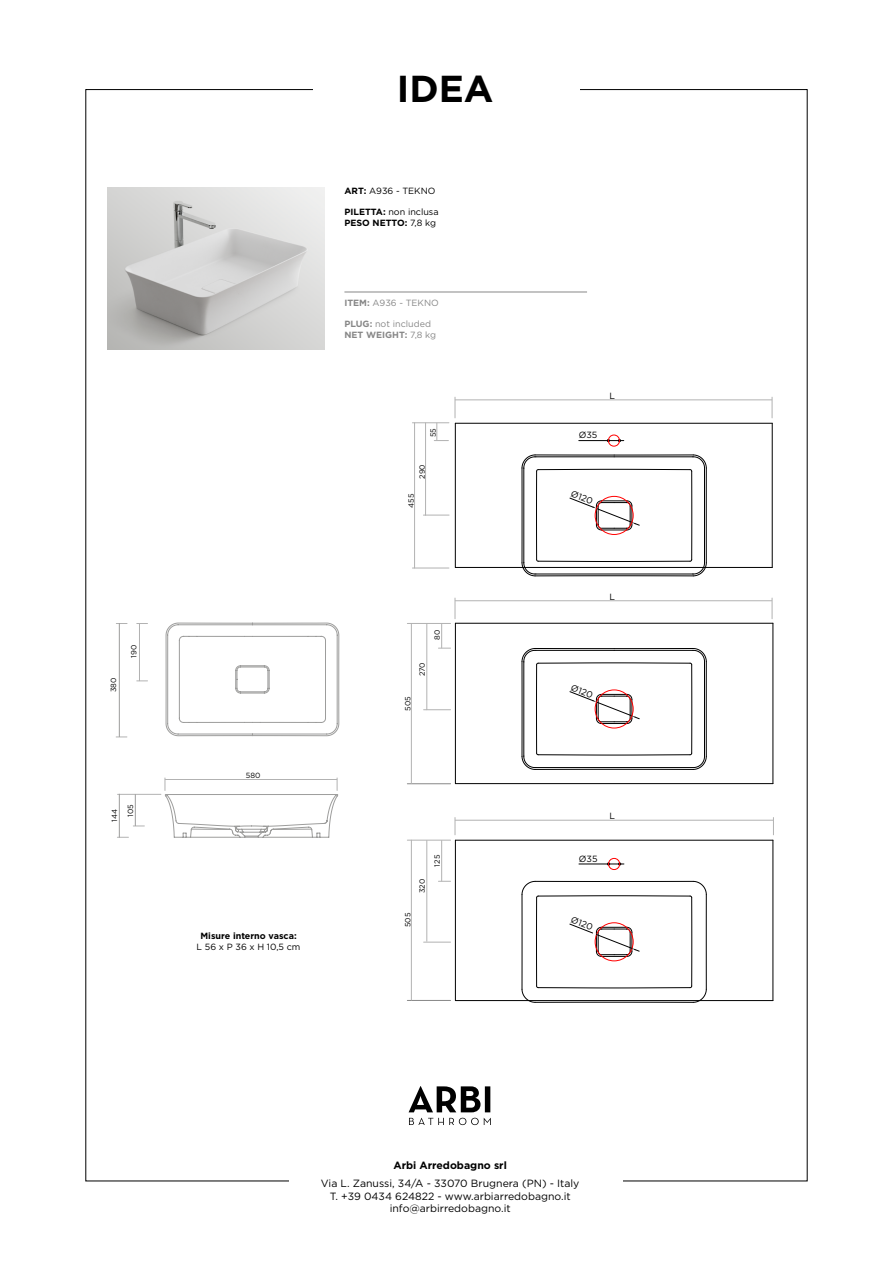
<style>
.page{position:relative;width:893px;height:1263px;background:#fff}
.page>*{position:absolute;margin:0;border:0;box-sizing:border-box;transform-origin:0 0}
.t1{font:700 37.5px "Gotham";color:#000}
.t2{font:10.5px/12.6px "Gotham";color:#000;text-align:center}
.t3{font:700 10.5px "Gotham";color:#000}
.t4{font:700 9px/10.5px "Gotham";color:#000}
.t5{font:9px "Gotham";color:#000}
.t6{font:9px/10.5px "Gotham";color:#878787}
.t7{font:7.5px "Gotham";color:#000}
.s1{font-weight:700}
.s2{font-weight:400}
</style>
<div class="page">
<svg style="left:409px;top:1086px;width:81px;height:26px"></svg>
<svg style="left:409px;top:1118px;width:82px;height:7px"></svg>
<hr style="left:344px;top:292px;width:243px;height:1px;background:#878787">
<img style="left:108px;top:187px;width:217px;height:162px">
<hr style="left:118px;top:794px;width:43px;height:1px;background:#b2b2b2">
<hr style="left:139px;top:624px;width:1px;height:57px;background:#b2b2b2">
<hr style="left:119px;top:794px;width:1px;height:43px;background:#9d9d9c">
<hr style="left:135px;top:794px;width:1px;height:32px;background:#9d9d9c">
<hr style="left:407px;top:623px;width:44px;height:1px;background:#b2b2b2">
<hr style="left:407px;top:783px;width:44px;height:1px;background:#878787">
<hr style="left:411px;top:623px;width:1px;height:160px;background:#b2b2b2">
<hr style="left:427px;top:624px;width:1px;height:86px;background:#b2b2b2">
<svg style="left:424px;top:709px;width:27px;height:1px"></svg>
<hr style="left:455px;top:600px;width:317px;height:1px;background:#b2b2b2">
<svg style="left:772px;top:598px;width:1px;height:21px"></svg>
<hr style="left:455px;top:400px;width:317px;height:1px;background:#b2b2b2">
<svg style="left:455px;top:397px;width:1px;height:21px"></svg>
<svg style="left:772px;top:397px;width:1px;height:21px"></svg>
<hr style="left:455px;top:820px;width:318px;height:1px;background:#b2b2b2">
<svg style="left:455px;top:817px;width:1px;height:18px"></svg>
<svg style="left:773px;top:817px;width:1px;height:18px"></svg>
<hr style="left:119px;top:623px;width:1px;height:114px;background:#9d9d9c">
<svg style="left:166px;top:623px;width:173px;height:113px"></svg>
<hr style="left:455px;top:623px;width:1px;height:161px;background:#000">
<hr style="left:455px;top:783px;width:318px;height:1px;background:#000">
<hr style="left:772px;top:623px;width:1px;height:161px;background:#000">
<hr style="left:455px;top:623px;width:318px;height:1px;background:#000">
<hr style="left:455px;top:840px;width:1px;height:160px;background:#000">
<hr style="left:455px;top:1000px;width:318px;height:1px;background:#000">
<hr style="left:772px;top:840px;width:1px;height:160px;background:#000">
<hr style="left:455px;top:840px;width:318px;height:1px;background:#000">
<svg style="left:522px;top:648px;width:185px;height:122px"></svg>
<div style="left:595px;top:690px;width:38px;height:38px;border:1px solid #f00;border-radius:50%"></div>
<svg style="left:438px;top:598px;width:18px;height:51px"></svg>
<svg style="left:522px;top:455px;width:185px;height:121px"></svg>
<div style="left:595px;top:496px;width:38px;height:39px;border:1px solid #f00;border-radius:50%"></div>
<hr style="left:579px;top:864px;width:45px;height:1px;background:#000">
<div style="left:608px;top:858px;width:12px;height:12px;border:1px solid #f00;border-radius:50%"></div>
<svg style="left:522px;top:881px;width:185px;height:122px"></svg>
<hr style="left:407px;top:840px;width:44px;height:1px;background:#b2b2b2">
<hr style="left:407px;top:1000px;width:44px;height:1px;background:#878787">
<hr style="left:411px;top:840px;width:1px;height:160px;background:#b2b2b2">
<hr style="left:427px;top:840px;width:1px;height:101px;background:#b2b2b2">
<svg style="left:424px;top:942px;width:27px;height:1px"></svg>
<hr style="left:441px;top:840px;width:1px;height:41px;background:#b2b2b2">
<svg style="left:438px;top:881px;width:13px;height:1px"></svg>
<svg style="left:165px;top:778px;width:173px;height:60px"></svg>
<hr style="left:166px;top:794px;width:171px;height:1px;background:#9d9d9c">
<hr style="left:455px;top:423px;width:317px;height:1px;background:#000">
<hr style="left:772px;top:423px;width:1px;height:144px;background:#000">
<hr style="left:455px;top:567px;width:317px;height:1px;background:#000">
<hr style="left:455px;top:423px;width:1px;height:144px;background:#000">
<hr style="left:412px;top:422px;width:37px;height:1px;background:#b2b2b2">
<hr style="left:412px;top:568px;width:37px;height:1px;background:#b2b2b2">
<hr style="left:414px;top:423px;width:1px;height:145px;background:#b2b2b2">
<hr style="left:425px;top:423px;width:1px;height:92px;background:#b2b2b2">
<svg style="left:423px;top:515px;width:26px;height:1px"></svg>
<svg style="left:434px;top:423px;width:14px;height:18px"></svg>
<hr style="left:579px;top:440px;width:45px;height:1px;background:#000">
<div style="left:608px;top:435px;width:12px;height:11px;border:1px solid #f00;border-radius:50%"></div>
<p class="t7" style="left:109px;top:692px;width:16px;rotate:-90deg">380</p>
<p class="t7" style="left:129px;top:658px;width:14px;rotate:-90deg">190</p>
<p class="t7" style="left:110px;top:822px;width:14px;rotate:-90deg">144</p>
<p class="t7" style="left:126px;top:817px;width:14px;rotate:-90deg">105</p>
<p class="t7" style="left:246px;top:770px;width:16px">580</p>
<p class="t4" style="left:200px;top:931px;width:98px">Misure interno vasca:</p>
<p class="t5" style="left:197px;top:941px;width:105px">L 56 x P 36 x H 10,5 cm</p>
<h1 class="t1" style="left:397px;top:64px;width:98px">IDEA</h1>
<p class="t5" style="left:344px;top:185px;width:93px"><span class="s1">ART:</span> A936 - TEKNO</p>
<p class="t4" style="left:344px;top:207px;width:96px">PILETTA: <span class="s2">non inclusa<br></span>PESO NETTO: <span class="s2">7,8 kg</span></p>
<p class="t6" style="left:344px;top:298px;width:96px"><span class="s1">ITEM:</span> A936 - TEKNO</p>
<p class="t6" style="left:344px;top:319px;width:93px"><span class="s1">PLUG:</span> not included<br><span class="s1">NET WEIGHT:</span> 7,8 kg</p>
<p class="t7" style="left:428px;top:437px;width:11px;rotate:-90deg">55</p>
<p class="t5" style="left:579px;top:429px;width:20px">Ø35</p>
<p class="t7" style="left:417px;top:479px;width:16px;rotate:-90deg">290</p>
<p class="t7" style="left:406px;top:508px;width:16px;rotate:-90deg">455</p>
<p class="t5" style="left:573px;top:488px;width:24px;rotate:21deg">Ø120</p>
<p class="t5" style="left:610px;top:390px;width:7px">L</p>
<p class="t7" style="left:403px;top:711px;width:16px;rotate:-90deg">505</p>
<p class="t7" style="left:417px;top:676px;width:16px;rotate:-90deg">270</p>
<p class="t7" style="left:432px;top:640px;width:12px;rotate:-90deg">80</p>
<p class="t5" style="left:610px;top:590px;width:7px">L</p>
<p class="t5" style="left:573px;top:681px;width:24px;rotate:21deg">Ø120</p>
<p class="t7" style="left:403px;top:927px;width:16px;rotate:-90deg">505</p>
<p class="t7" style="left:417px;top:893px;width:16px;rotate:-90deg">320</p>
<p class="t7" style="left:432px;top:867px;width:13px;rotate:-90deg">125</p>
<p class="t5" style="left:609px;top:810px;width:7px">L</p>
<p class="t5" style="left:579px;top:853px;width:20px">Ø35</p>
<p class="t5" style="left:573px;top:914px;width:24px;rotate:21deg">Ø120</p>
<p class="t3" style="left:393px;top:1158px;width:115px">Arbi Arredobagno srl</p>
<p class="t2" style="left:321px;top:1177px;width:260px">Via L. Zanussi, 34/A - 33070 Brugnera (PN) - Italy<br>T. +39 0434 624822 - www.arbiarredobagno.it info@arbirredobagno.it</p>
</div>
